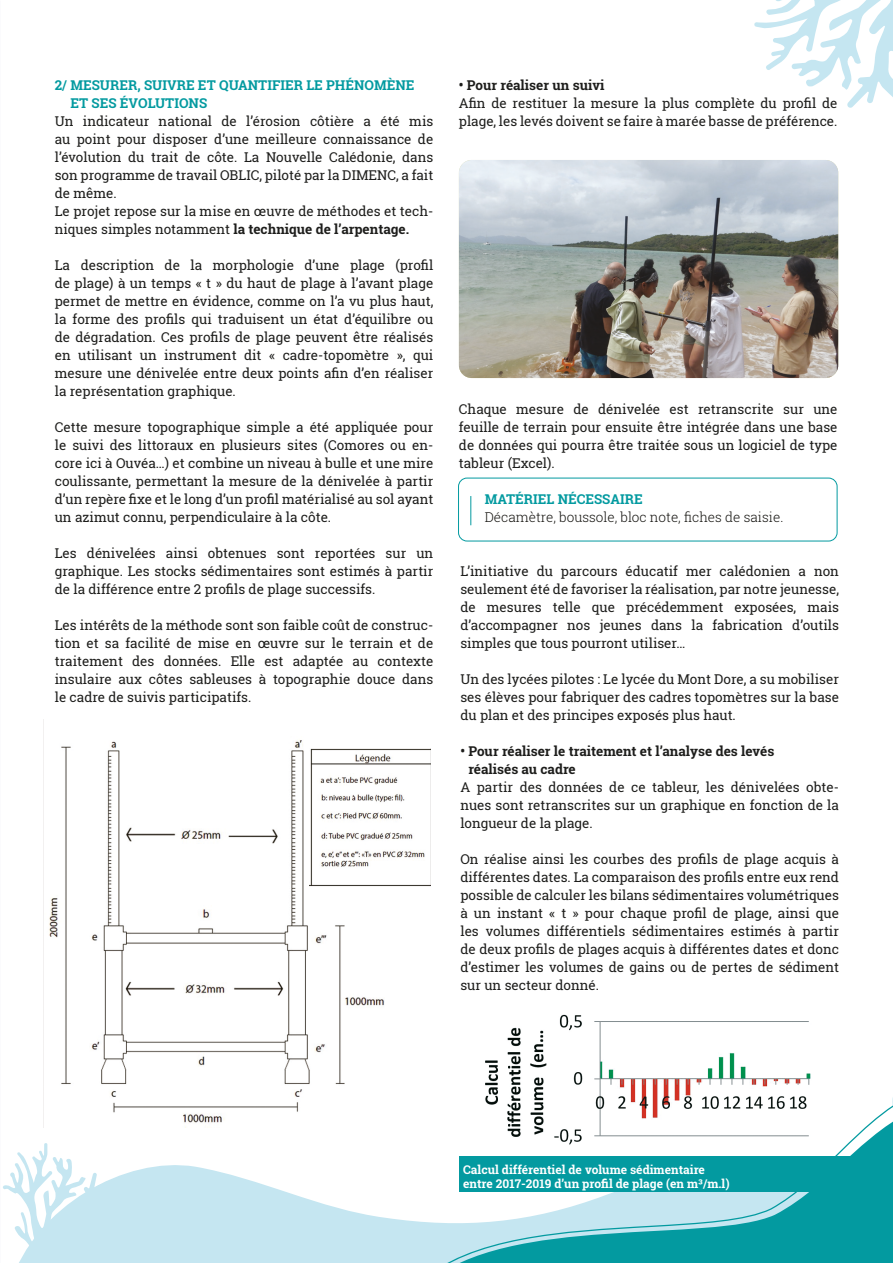
<style>
.page{position:relative;width:893px;height:1263px;background:#fff}
.page>*{position:absolute;margin:0;border:0;box-sizing:border-box;transform-origin:0 0}
.t1{font:13.5px/18px "Roboto Slab";color:#1d1d1b;text-align:justify}
.t2{font:700 13.5px/18px "Roboto Slab";color:#1d1d1b}
.t3{font:700 13.5px/18px "Roboto Slab";color:#039aa0}
.t4{font:300 13.5px "Roboto Slab";color:#13120e}
.t5{font:700 12px/14.4px "Roboto Slab";color:#fff}
.s1{font-weight:700}
</style>
<div class="page">
<img style="left:459px;top:160px;width:379px;height:218px">
<div style="left:458px;top:478px;width:379px;height:63px;border:1px solid #039aa0;border-radius:9px"></div>
<svg style="left:470px;top:496px;width:1px;height:29px"></svg>
<img style="left:49px;top:740px;width:335px;height:387px">
<img style="left:310px;top:749px;width:120px;height:137px">
<svg style="left:754px;top:0;width:139px;height:108px"></svg>
<img style="left:485px;top:1014px;width:324px;height:53px">
<svg style="left:19px;top:1165px;width:399px;height:98px;fill:#c5e6f1"></svg>
<svg style="left:418px;top:1067px;width:475px;height:196px"></svg>
<svg style="left:3px;top:1143px;width:115px;height:114px"></svg>
<div style="left:459px;top:1157px;width:433px;height:35px;background:#039aa0"></div>
<p class="t3" style="left:70px;top:76px;width:346px;text-indent:-16px">2/ MESURER, SUIVRE ET QUANTIFIER LE PHÉNOMÈNE<br>ET SES ÉVOLUTIONS</p>
<p class="t1" style="left:55px;top:112px;width:380px;text-align:left">Un indicateur national de l’érosion côtière a été mis au point pour disposer d’une meilleure connaissance de l’évolution du trait de côte. La Nouvelle Calédonie, dans son programme de travail OBLIC, piloté par la DIMENC, a fait de même.<br>Le projet repose sur la mise en œuvre de méthodes et tech&shy;niques simples notamment <span class="s1">la technique de l’arpentage.</span></p>
<p class="t1" style="left:55px;top:256px;width:380px">La description de la morphologie d’une plage (profil de plage) à un temps « t » du haut de plage à l’avant plage permet de mettre en évidence, comme on l’a vu plus haut, la forme des profils qui traduisent un état d’équilibre ou de dégradation. Ces profils de plage peuvent être réalisés en utilisant un instrument dit « cadre-topomètre », qui mesure une dénivelée entre deux points afin d’en réaliser la représentation graphique.</p>
<p class="t1" style="left:55px;top:418px;width:380px">Cette mesure topographique simple a été appliquée pour le suivi des littoraux en plusieurs sites (Comores ou en&shy;core ici à Ouvéa…) et combine un niveau à bulle et une mire coulissante, permettant la mesure de la dénivelée à partir d’un repère fixe et le long d’un profil matérialisé au sol ayant un azimut connu, perpendiculaire à la côte.</p>
<p class="t1" style="left:55px;top:544px;width:380px">Les dénivelées ainsi obtenues sont reportées sur un graphique. Les stocks sédimentaires sont estimés à partir de la différence entre 2 profils de plage successifs.</p>
<p class="t1" style="left:55px;top:616px;width:380px">Les intérêts de la méthode sont son faible coût de construc&shy;tion et sa facilité de mise en œuvre sur le terrain et de traitement des données. Elle est adaptée au contexte insulaire aux côtes sableuses à topographie douce dans le cadre de suivis participatifs.</p>
<p class="t2" style="left:459px;top:76px;width:147px">• Pour réaliser un suivi</p>
<p class="t1" style="left:459px;top:94px;width:380px">Afin de restituer la mesure la plus complète du profil de plage, les levés doivent se faire à marée basse de préférence.</p>
<p class="t1" style="left:459px;top:400px;width:380px">Chaque mesure de dénivelée est retranscrite sur une feuille de terrain pour ensuite être intégrée dans une base de données qui pourra être traitée sous un logiciel de type tableur (Excel).</p>
<p class="t3" style="left:485px;top:490px;width:160px">MATÉRIEL NÉCESSAIRE</p>
<p class="t4" style="left:485px;top:508px;width:300px">Décamètre, boussole, bloc note, fiches de saisie.</p>
<p class="t1" style="left:460px;top:562px;width:380px">L’initiative du parcours éducatif mer calédonien a non seulement été de favoriser la réalisation, par notre jeunesse, de mesures telle que précédemment exposées, mais d’accompagner nos jeunes dans la fabrication d’outils simples que tous pourront utiliser…</p>
<p class="t1" style="left:460px;top:670px;width:380px">Un des lycées pilotes : Le lycée du Mont Dore, a su mobiliser ses élèves pour fabriquer des cadres topomètres sur la base du plan et des principes exposés plus haut.</p>
<p class="t2" style="left:468px;top:742px;width:307px;text-indent:-8px">• Pour réaliser le traitement et l’analyse des levés réalisés au cadre</p>
<p class="t1" style="left:460px;top:778px;width:380px">A partir des données de ce tableur, les dénivelées obte&shy;nues sont retranscrites sur un graphique en fonction de la longueur de la plage.</p>
<p class="t1" style="left:460px;top:850px;width:380px">On réalise ainsi les courbes des profils de plage acquis à différentes dates. La comparaison des profils entre eux rend possible de calculer les bilans sédimentaires volumétriques à un instant « t » pour chaque profil de plage, ainsi que les volumes différentiels sédimentaires estimés à partir de deux profils de plages acquis à différentes dates et donc d’estimer les volumes de gains ou de pertes de sédiment sur un secteur donné.</p>
<p class="t5" style="left:463px;top:1161px;width:268px">Calcul différentiel de volume sédimentaire entre 2017-2019 d’un profil de plage (en m³/m.l)</p>
</div>
